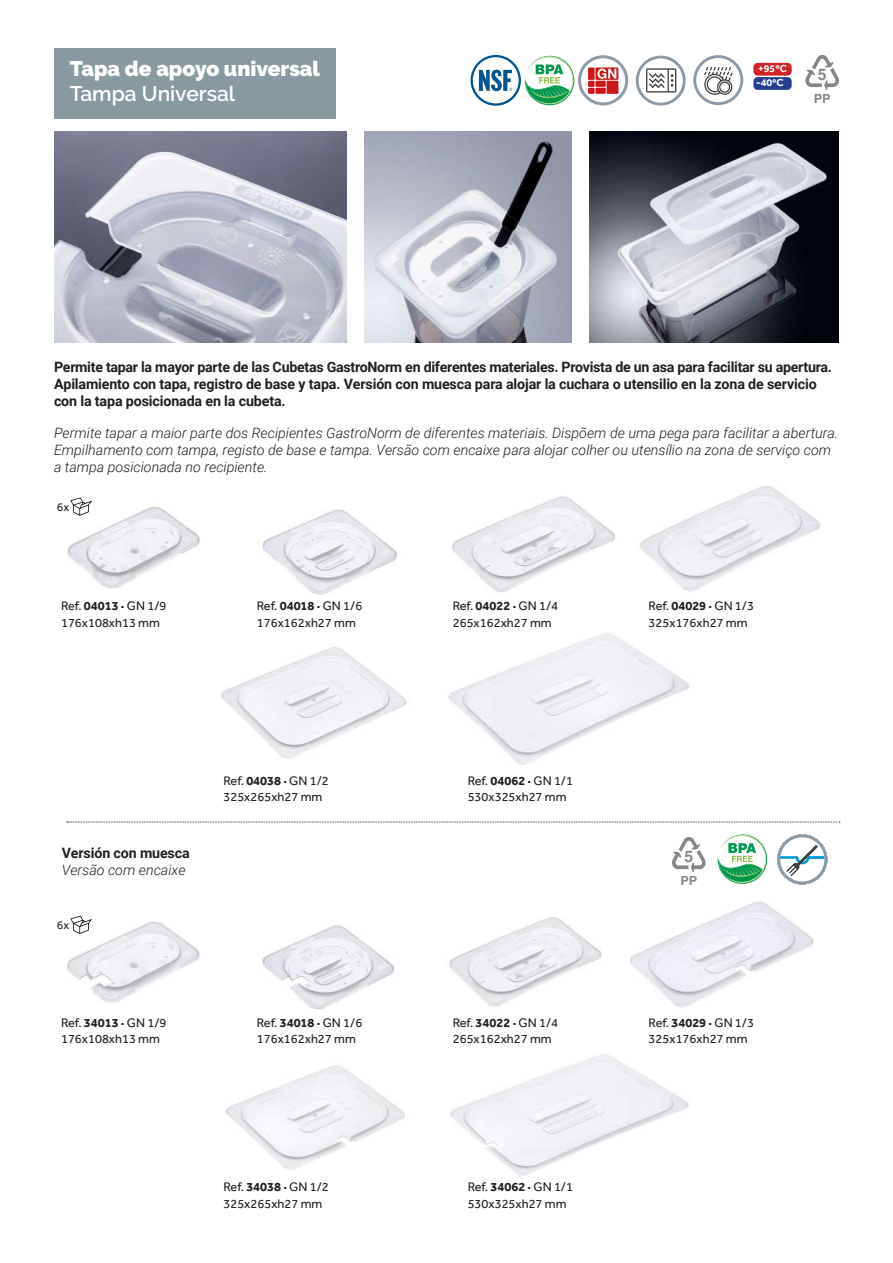
<style>
.page{position:relative;width:893px;height:1263px;background:#fff}
.page>*{position:absolute;margin:0;border:0;box-sizing:border-box;transform-origin:0 0}
.t1{font:900 21px "Raleway";color:#fff}
.t2{font:600 21px "Raleway";color:#fff}
.t3{font:700 15.9px "Helvetica";color:#878787}
.t4{font:700 14.25px/17.1px "Roboto";letter-spacing:-.01em;color:#231f20}
.t5{font:italic 300 14.25px/17.1px "Roboto";color:#231f20}
.t6{font:12.75px/16.5px "Effra";color:#231f20}
.t7{font:700 12.6px "Helvetica";color:#878787}
.t8{font:12px "Effra";color:#231f20}
.t9{font:700 10.5px/13.8px "Effra";color:#fff}
.s1{font-weight:700}
</style>
<div class="page">
<img style="left:54px;top:132px;width:292px;height:210px">
<img style="left:589px;top:132px;width:250px;height:210px">
<img style="left:364px;top:132px;width:207px;height:210px">
<svg style="left:67px;top:822px;width:773px;height:1px"></svg>
<img style="left:67px;top:507px;width:133px;height:82px">
<img style="left:67px;top:915px;width:133px;height:87px">
<img style="left:221px;top:647px;width:186px;height:112px">
<img style="left:225px;top:1065px;width:180px;height:105px">
<img style="left:448px;top:633px;width:241px;height:132px">
<img style="left:450px;top:1054px;width:239px;height:122px">
<img style="left:262px;top:509px;width:135px;height:85px">
<img style="left:262px;top:925px;width:133px;height:84px">
<img style="left:449px;top:917px;width:153px;height:90px">
<img style="left:452px;top:496px;width:164px;height:96px">
<img style="left:640px;top:485px;width:180px;height:107px">
<img style="left:630px;top:901px;width:184px;height:107px">
<svg style="left:70px;top:497px;width:22px;height:19px"></svg>
<svg style="left:70px;top:916px;width:22px;height:18px"></svg>
<svg style="left:777px;top:834px;width:50px;height:50px"></svg>
<svg style="left:672px;top:837px;width:34px;height:35px"></svg>
<svg style="left:718px;top:834px;width:49px;height:50px"></svg>
<svg style="left:472px;top:56px;width:48px;height:49px"></svg>
<div style="left:470px;top:55px;width:51px;height:51px;border:2px solid #005494;border-radius:50%"></div>
<svg style="left:479px;top:70px;width:33px;height:21px"></svg>
<svg style="left:525px;top:55px;width:103px;height:50px"></svg>
<svg style="left:636px;top:56px;width:50px;height:50px"></svg>
<svg style="left:693px;top:55px;width:50px;height:50px"></svg>
<div style="left:753px;top:63px;width:39px;height:13px;background:#d1232a;border-radius:4px"></div>
<div style="left:753px;top:77px;width:39px;height:13px;background:#253f8e;border-radius:4px"></div>
<svg style="left:805px;top:55px;width:34px;height:35px"></svg>
<div style="left:54px;top:48px;width:282px;height:71px;background:#88999f"></div>
<h1 class="t1" style="left:70px;top:57px;width:252px">Tapa de apoyo universal</h1>
<h1 class="t2" style="left:70px;top:82px;width:167px">Tampa Universal</h1>
<p class="t9" style="left:756px;top:62px;width:32px">+95ºC -40ºC</p>
<p class="t3" style="left:818px;top:65px;width:10px">5</p>
<p class="t7" style="left:814px;top:91px;width:18px">PP</p>
<p class="t4" style="left:54px;top:358px;width:779px">Permite tapar la mayor parte de las Cubetas GastroNorm en diferentes materiales. Provista de un asa para facilitar su apertura.<br>Apilamiento con tapa, registro de base y tapa. Versión con muesca para alojar la cuchara o utensilio en la zona de servicio con la tapa posicionada en la cubeta.</p>
<p class="t5" style="left:54px;top:423px;width:786px">Permite tapar a maior parte dos Recipientes GastroNorm de diferentes materiais. Dispõem de uma pega para facilitar a abertura.<br>Empilhamento com tampa, registo de base e tampa. Versão com encaixe para alojar colher ou utensílio na zona de serviço com a tampa posicionada no recipiente.</p>
<p class="t8" style="left:57px;top:500px;width:14px">6x</p>
<p class="t6" style="left:61px;top:598px;width:107px">Ref. <span class="s1">04013 ·</span> GN 1/9<br>176x108xh13 mm</p>
<p class="t6" style="left:257px;top:598px;width:107px">Ref. <span class="s1">04018 ·</span> GN 1/6<br>176x162xh27 mm</p>
<p class="t4" style="left:62px;top:844px;width:129px">Versión con muesca</p>
<p class="t5" style="left:62px;top:861px;width:125px">Versão com encaixe</p>
<p class="t8" style="left:57px;top:918px;width:14px">6x</p>
<p class="t6" style="left:223px;top:772px;width:107px">Ref. <span class="s1">04038 ·</span> GN 1/2<br>325x265xh27 mm</p>
<p class="t6" style="left:61px;top:1014px;width:107px">Ref. <span class="s1">34013 ·</span> GN 1/9<br>176x108xh13 mm</p>
<p class="t6" style="left:257px;top:1014px;width:107px">Ref. <span class="s1">34018 ·</span> GN 1/6<br>176x162xh27 mm</p>
<p class="t6" style="left:223px;top:1178px;width:107px">Ref. <span class="s1">34038 ·</span> GN 1/2<br>325x265xh27 mm</p>
<p class="t6" style="left:453px;top:598px;width:107px">Ref. <span class="s1">04022 ·</span> GN 1/4<br>265x162xh27 mm</p>
<p class="t6" style="left:468px;top:772px;width:107px">Ref. <span class="s1">04062 ·</span> GN 1/1<br>530x325xh27 mm</p>
<p class="t6" style="left:453px;top:1014px;width:107px">Ref. <span class="s1">34022 ·</span> GN 1/4<br>265x162xh27 mm</p>
<p class="t6" style="left:468px;top:1178px;width:107px">Ref. <span class="s1">34062 ·</span> GN 1/1<br>530x325xh27 mm</p>
<p class="t6" style="left:649px;top:598px;width:107px">Ref. <span class="s1">04029 ·</span> GN 1/3<br>325x176xh27 mm</p>
<p class="t3" style="left:684px;top:847px;width:10px">5</p>
<p class="t7" style="left:680px;top:873px;width:18px">PP</p>
<p class="t6" style="left:649px;top:1014px;width:107px">Ref. <span class="s1">34029 ·</span> GN 1/3<br>325x176xh27 mm</p>
</div>
